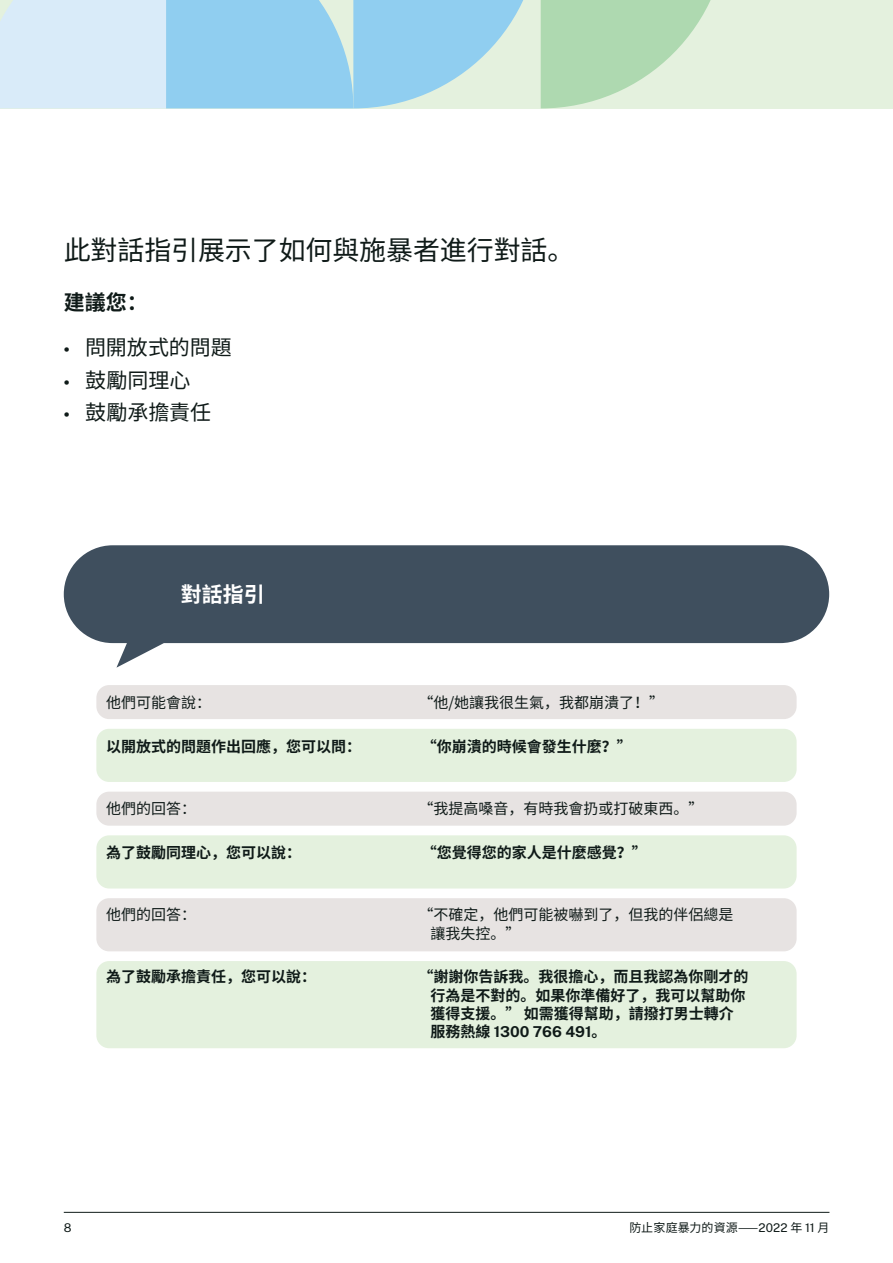
<style>
.page{position:relative;width:893px;height:1263px;background:#fff}
.page>*{position:absolute;margin:0;border:0;box-sizing:border-box;transform-origin:0 0}
.Heading_2__H2{font:27px "Noto Sans CJ Ksc";letter-spacing:-.005em;color:#0f1a18}
.Level_1_bullet{font:21px "Noto Sans CJ Ksc";letter-spacing:-.005em;color:#0f1a18}
.Heading_3__H3{font:700 21px "Noto Sans CJ Ksc";color:#0f1a18}
.Heading_3__H3-2{font:700 21px "Noto Sans CJ Ksc";color:#fff}
.Body_copy_plus_keyli{font:700 15px/18.3px "Noto Sans CJ Ksc";color:#0f1a18}
.Body_copy_plus_keyli-2{font:15px/18.3px "Noto Sans CJ Ksc";color:#0f1a18}
.t1{font:12px "Noto Sans CJ Ksc";letter-spacing:.01em;color:#0f1a18}
.t2{font:100 12px "Public Sans";color:#0f1a18}
.s1{font-family:"Myriad Pro"}
.s2{font-family:"Public Sans";font-weight:100}
</style>
<div class="page">
<hr style="left:64px;top:1212px;width:765px;height:1px;background:#0f1a18">
<div style="left:96px;top:961px;width:701px;height:87px;background:#e4f1de;border-radius:13px"></div>
<div style="left:96px;top:835px;width:701px;height:53px;background:#e4f1de;border-radius:13px"></div>
<div style="left:96px;top:729px;width:701px;height:53px;background:#e4f1de;border-radius:13px"></div>
<div style="left:96px;top:898px;width:701px;height:53px;background:#e7e3e2;border-radius:13px"></div>
<div style="left:96px;top:792px;width:701px;height:34px;background:#e7e3e2;border-radius:13px"></div>
<div style="left:96px;top:685px;width:701px;height:34px;background:#e7e3e2;border-radius:13px"></div>
<div style="left:64px;top:545px;width:765px;height:98px;background:#3f4f5e;border-radius:49px"></div>
<div style="left:0;top:0;width:893px;height:108px;background:#e4f1de"></div>
<svg style="left:0;top:0;width:711px;height:108px"></svg>
<h2 class="Heading_2__H2" style="left:64px;top:235px;width:512px">此對話指引展示了如何與施暴者進行對話。</h2>
<h3 class="Heading_3__H3" style="left:64px;top:290px;width:85px">建議您：</h3>
<p class="Level_1_bullet" style="left:64px;top:335px;width:169px"><span class="s1">•</span> 問開放式的問題</p>
<p class="Level_1_bullet" style="left:64px;top:368px;width:128px"><span class="s1">•</span> 鼓勵同理心</p>
<p class="Level_1_bullet" style="left:64px;top:400px;width:149px"><span class="s1">•</span> 鼓勵承擔責任</p>
<h3 class="Heading_3__H3-2" style="left:181px;top:583px;width:86px">對話指引</h3>
<p class="Body_copy_plus_keyli-2" style="left:106px;top:694px;width:106px">他們可能會說：</p>
<p class="Body_copy_plus_keyli-2" style="left:418px;top:694px;width:247px">“他/她讓我很生氣，我都崩潰了！”</p>
<p class="Body_copy_plus_keyli" style="left:106px;top:738px;width:256px">以開放式的問題作出回應，您可以問：</p>
<p class="Body_copy_plus_keyli" style="left:422px;top:738px;width:211px">“你崩潰的時候會發生什麼？”</p>
<p class="Body_copy_plus_keyli-2" style="left:106px;top:800px;width:91px">他們的回答：</p>
<p class="Body_copy_plus_keyli-2" style="left:418px;top:800px;width:286px">“我提高嗓音，有時我會扔或打破東西。”</p>
<p class="Body_copy_plus_keyli" style="left:106px;top:844px;width:196px">為了鼓勵同理心，您可以說：</p>
<p class="Body_copy_plus_keyli" style="left:422px;top:844px;width:226px">“您覺得您的家人是什麼感覺？”</p>
<p class="Body_copy_plus_keyli-2" style="left:106px;top:906px;width:91px">他們的回答：</p>
<p class="Body_copy_plus_keyli-2" style="left:430px;top:906px;width:304px;text-indent:-12px">“不確定，他們可能被嚇到了，但我的伴侶總是讓我失控。”</p>
<p class="Body_copy_plus_keyli" style="left:106px;top:968px;width:211px">為了鼓勵承擔責任，您可以說：</p>
<p class="Body_copy_plus_keyli" style="left:430px;top:968px;width:320px;text-indent:-12px">“謝謝你告訴我。我很擔心，而且我認為你剛才的行為是不對的。如果你準備好了，我可以幫助你獲得支援。” 如需獲得幫助，請撥打男士轉介服務熱線 <span class="s2">1300 766 491</span>。</p>
<p class="t2" style="left:64px;top:1219px;width:9px">8</p>
<p class="t1" style="left:629px;top:1221px;width:201px">防止家庭暴力的資源——<span class="s2">2022</span> 年 <span class="s2">11</span> 月</p>
</div>
